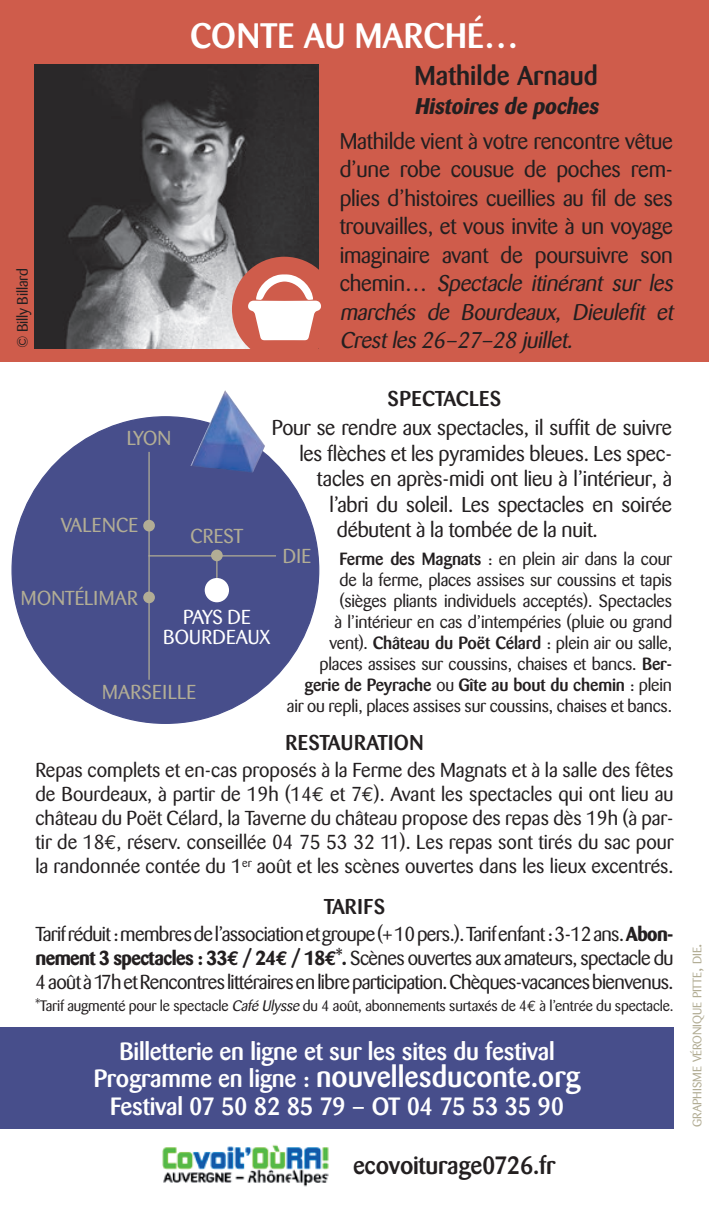
<style>
.page{position:relative;width:709px;height:1205px;background:#fff}
.page>*{position:absolute;margin:0;border:0;box-sizing:border-box;transform-origin:0 0}
.t1{font:500 35px "Barmeno";color:#fff}
.t2{font:500 29.75px "Barmeno";color:#fff}
.t3{font:500 27px "Barmeno";color:#231f20}
.t4{font:500 24.75px "Barmeno";letter-spacing:-.01em;color:#fff}
.t5{font:500 24.75px "Barmeno";letter-spacing:-.01em;color:#231f20}
.t6{font:22.5px/28.5px "Barmeno";letter-spacing:-.01em;color:#231f20}
.t7{font:italic 700 22.5px "Barmeno";color:#231f20}
.t8{font:21.25px "Barmeno";letter-spacing:-.01em;color:#231f20}
.t9{font:500 21.25px "Barmeno";letter-spacing:.02em;color:#231f20}
.t10{font:20px/24px "Barmeno";letter-spacing:-.015em;color:#231f20;text-align:justify}
.t11{font:20px "Barmeno";letter-spacing:.01em;color:#b2ad95}
.t12{font:20px "Barmeno";letter-spacing:.01em;color:#fff}
.t13{font:17.5px/21px "Barmeno";letter-spacing:-.01em;color:#231f20;text-align:right}
.t14{font:15px "Barmeno";letter-spacing:-.01em;color:#231f20}
.t15{font:12.25px "Barmeno";letter-spacing:-.01em;color:#b2ad95}
.s1{font-style:italic}
.s2{font-weight:500}
.s3{font-family:"Euro Mono Std"}
.s4{font-weight:700}
.s5{font-family:"Euro Mono Std";font-weight:700}
.s6{font-size:24.75px}
.s7{font-size:17.5px}
</style>
<div class="page">
<div style="left:12px;top:417px;width:307px;height:306px;background:#474e8b;border-radius:50%"></div>
<hr style="left:148px;top:452px;width:2px;height:228px;background:#b2ad95">
<div style="left:143px;top:591px;width:12px;height:12px;background:#b2ad95;border-radius:50%"></div>
<div style="left:143px;top:520px;width:12px;height:11px;background:#b2ad95;border-radius:50%"></div>
<div style="left:211px;top:549px;width:12px;height:12px;background:#b2ad95;border-radius:50%"></div>
<hr style="left:148px;top:555px;width:128px;height:1px;background:#b2ad95">
<hr style="left:216px;top:556px;width:1px;height:34px;background:#b2ad95">
<div style="left:205px;top:578px;width:24px;height:24px;background:#fff;border-radius:50%"></div>
<img style="left:191px;top:391px;width:35px;height:78px">
<div style="left:0;top:0;width:709px;height:361px;background:#cf5c4b"></div>
<div style="left:0;top:1027px;width:673px;height:102px;background:#474e8b"></div>
<img style="left:35px;top:65px;width:283px;height:283px">
<div style="left:234px;top:259px;width:100px;height:100px;background:#cf5c4b;border-radius:50%"></div>
<svg style="left:247px;top:274px;width:74px;height:66px"></svg>
<div style="left:232px;top:257px;width:105px;height:104px;border:5px solid #cf5c4b;border-radius:50%"></div>
<img style="left:162px;top:1145px;width:167px;height:42px">
<p class="t14" style="left:14px;top:348px;width:82px;rotate:-90deg">© Billy Billard</p>
<p class="t1" style="left:190px;top:15px;width:330px">CONTE AU MARCHÉ…</p>
<p class="t3" style="left:414px;top:60px;width:185px">Mathilde Arnaud</p>
<p class="t7" style="left:414px;top:92px;width:190px">Histoires de poches</p>
<p class="t6" style="left:340px;top:127px;width:339px">Mathilde vient à votre rencontre vêtue d’une robe cousue de poches rem&shy;plies d’histoires cueillies au fil de ses trouvailles, et vous invite à un voyage imaginaire avant de poursuivre son c h e m i n … <span class="s1">Spectacle itinérant sur les marchés de Bourdeaux, Dieulefit et Crestles 26–27–28 juillet.</span></p>
<p class="t9" style="left:387px;top:386px;width:115px">SPECTACLES</p>
<p class="t8" style="left:272px;top:415px;width:402px">Pour se rendre aux spectacles, il suffit de suivre</p>
<p class="t8" style="left:299px;top:441px;width:374px">les flèches et les pyramides bleues. Les spec-</p>
<p class="t8" style="left:317px;top:466px;width:357px">tacles en après-midi ont lieu à l’intérieur, à</p>
<p class="t8" style="left:329px;top:492px;width:344px">l’abri du soleil. Les spectacles en soirée</p>
<p class="t8" style="left:337px;top:517px;width:262px">débutent à la tombée de la nuit.</p>
<p class="t13" style="left:287px;top:549px;width:387px"><span class="s2">Ferme des Magnats</span> : en plein air dans la cour<br>de la ferme, places assises sur coussins et tapis<br>(sièges pliants individuels acceptés). Spectacles<br>à l’intérieur en cas d’intempéries (pluie ou grand<br>vent). <span class="s2">Château du Poët Célard</span> : plein air ou salle, places assises sur coussins, chaises et bancs. <span class="s2">Ber&shy;gerie de Peyrache</span> ou <span class="s2">Gîte au bout du chemin</span> : plein air ou repli, places assises sur coussins, chaises et bancs.</p>
<p class="t11" style="left:127px;top:427px;width:46px">LYON</p>
<p class="t11" style="left:61px;top:513px;width:79px">VALENCE</p>
<p class="t11" style="left:190px;top:525px;width:54px">CREST</p>
<p class="t11" style="left:283px;top:545px;width:30px">DIE</p>
<p class="t11" style="left:21px;top:587px;width:118px">MONTÉLIMAR</p>
<p class="t12" style="left:183px;top:605px;width:69px">PAYS DE</p>
<p class="t12" style="left:163px;top:625px;width:109px">BOURDEAUX</p>
<p class="t11" style="left:102px;top:681px;width:95px">MARSEILLE</p>
<p class="t9" style="left:285px;top:730px;width:140px">RESTAURATION</p>
<p class="t10" style="left:35px;top:758px;width:639px">Repas complets et en-cas proposés à la Ferme des Magnats et à la salle des fêtes de Bourdeaux, à partir de 19h (14<span class="s3">€</span> et 7<span class="s3">€</span>). Avant les spectacles qui ont lieu au château du Poët Célard, la Taverne du château propose des repas dès 19h (à par&shy;tir de 18<span class="s3">€</span>, réserv. conseillée 04 75 53 32 11). Les repas sont tirés du sac pour la randonnée contée du 1<sup>er</sup> août et les scènes ouvertes dans les lieux excentrés.</p>
<p class="t9" style="left:324px;top:894px;width:63px">TARIFS</p>
<p class="t10" style="left:35px;top:922px;width:639px">Tarif réduit: membres de l’association et groupe (+ 10 pers.). Tarif enfant: 3-12 ans. <span class="s4">Abon&shy;nement 3 spectacles : 33</span><span class="s5">€</span> <span class="s4">/ 24</span><span class="s5">€</span> <span class="s4">/ 18</span><span class="s5">€</span><span class="s4">*.</span> Scènes ouvertes aux amateurs, spectacle du 4août à 17h et Rencontres littéraires en libre participation. Chèques-vacances bienvenus.</p>
<p class="t14" style="left:35px;top:997px;width:639px">*Tarif augmenté pour le spectacle <span class="s1">Café Ulysse</span> du 4 août, abonnements surtaxés de 4<span class="s3">€</span> à l’entrée du spectacle.</p>
<p class="t4" style="left:119px;top:1037px;width:437px">Billetterie en ligne et sur les sites du festival</p>
<p class="t2" style="left:94px;top:1059px;width:488px"><span class="s6">Programme en ligne :</span> nouvellesduconte.org</p>
<p class="t4" style="left:110px;top:1092px;width:455px">Festival 07 50 82 85 79 – OT 04 75 53 35 90</p>
<p class="t5" style="left:353px;top:1150px;width:204px">ecovoiturage0726.fr</p>
<p class="t15" style="left:690px;top:1127px;width:185px;rotate:-90deg">graphisme véronique pitte<span class="s7">,</span> die<span class="s7">.</span></p>
</div>
